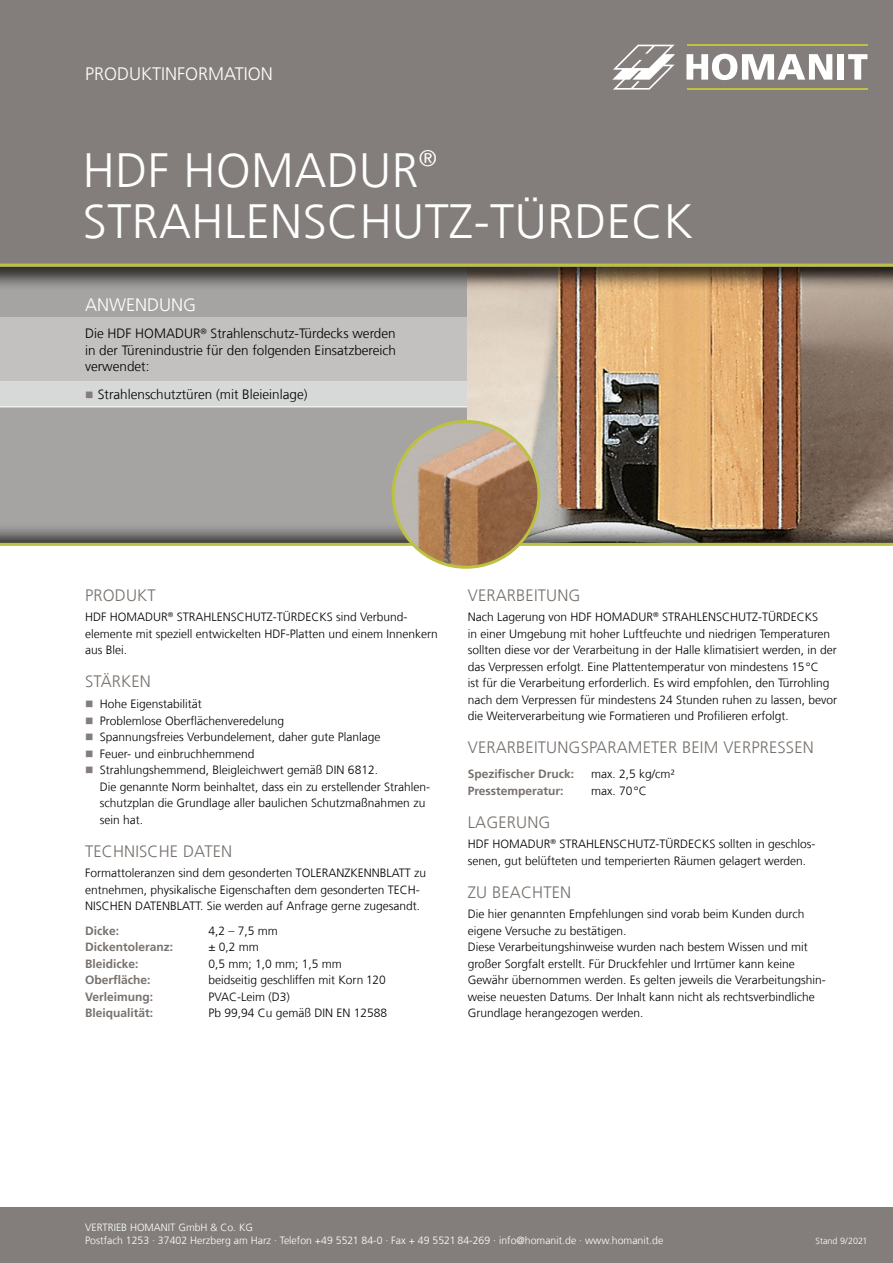
<style>
.page{position:relative;width:893px;height:1263px;background:#fff}
.page>*{position:absolute;margin:0;border:0;box-sizing:border-box;transform-origin:0 0}
.t1{font:300 48px/51px "Frutiger LT Com";letter-spacing:.01em;color:#fff}
.t2{font:300 18px "Frutiger LT Com";color:#fff}
.t3{font:300 16.5px "Frutiger LT Com";letter-spacing:.01em;color:#77716d}
.t4{font:300 13.5px/16.5px "Frutiger LT Com";color:#000;text-align:justify}
.t5{font:300 12px/16.5px "Frutiger LT Com";color:#000}
.t6{font:700 12px "Frutiger LT Com";color:#77716d}
.t7{font:300 10.5px/13.5px "Frutiger LT Com";color:#fff}
.t8{font:300 9px "Frutiger LT Com";color:#fff}
.s1{color:#837e7b}
</style>
<div class="page">
<div style="left:0;top:267px;width:468px;height:277px;background:#a6a4a2"></div>
<div style="left:0;top:318px;width:468px;height:63px;background:#c2c1c0"></div>
<div style="left:0;top:381px;width:468px;height:26px;background:#d7d8d8"></div>
<hr style="left:0;top:406px;width:468px;height:1px;background:#fff">
<img style="left:468px;top:290px;width:425px;height:232px">
<div style="left:0;top:522px;width:893px;height:741px;background:#000;opacity:.75"></div>
<div style="left:0;top:543px;width:893px;height:720px;background:#fff"></div>
<div style="left:0;top:1207px;width:893px;height:56px;background:#837e7b"></div>
<div style="left:0;top:0;width:893px;height:290px;background:#000;opacity:.75"></div>
<div style="left:0;top:0;width:893px;height:267px;background:#837e7b"></div>
<svg style="left:686px;top:54px;width:146px;height:26px"></svg>
<div style="left:837px;top:54px;width:7px;height:26px;background:#fff"></div>
<svg style="left:848px;top:54px;width:19px;height:26px"></svg>
<svg style="left:612px;top:45px;width:63px;height:45px"></svg>
<hr style="left:686px;top:45px;width:181px;height:1px;background:#bcc142">
<hr style="left:686px;top:88px;width:181px;height:2px;background:#bcc142">
<hr style="left:0;top:543px;width:893px;height:3px;background:#bcc142">
<hr style="left:0;top:264px;width:893px;height:3px;background:#bcc142">
<img style="left:393px;top:421px;width:146px;height:146px;border-radius:73px">
<div style="left:392px;top:420px;width:148px;height:149px;border:3px solid #bcc142;border-radius:50%"></div>
<h2 class="t2" style="left:85px;top:63px;width:189px">PRODUKTINFORMATION</h2>
<h1 class="t1" style="left:83px;top:145px;width:612px">HDF HOMADUR<sup>®<br></sup>STRAHLENSCHUTZ-TÜRDECK</h1>
<h2 class="t2" style="left:85px;top:294px;width:113px">ANWENDUNG</h2>
<p class="t4" style="left:85px;top:325px;width:313px">Die HDF HOMADUR<sup>®</sup> Strahlenschutz-Türdecks werden in der Türenindustrie für den folgenden Einsatzbereich verwendet:</p>
<p class="t4" style="left:85px;top:386px;width:224px"><span class="s1">■</span> Strahlenschutztüren (mit Bleieinlage)</p>
<h3 class="t3" style="left:85px;top:585px;width:72px">PRODUKT</h3>
<p class="t5" style="left:85px;top:609px;width:354px">HDF HOMADUR<sup>®</sup> STRAHLENSCHUTZ-TÜRDECKS sind Verbund&shy;elemente mit speziell entwickelten HDF-Platten und einem Innenkern aus Blei.</p>
<h3 class="t3" style="left:85px;top:672px;width:67px">STÄRKEN</h3>
<p class="t5" style="left:85px;top:696px;width:118px"><span class="s1">■</span> Hohe Eigenstabilität</p>
<p class="t5" style="left:85px;top:712px;width:201px"><span class="s1">■</span> Problemlose Oberflächenveredelung</p>
<p class="t5" style="left:85px;top:729px;width:297px"><span class="s1">■</span> Spannungsfreies Verbundelement, daher gute Planlage</p>
<p class="t5" style="left:85px;top:745px;width:171px"><span class="s1">■</span> Feuer- und einbruchhemmend</p>
<p class="t5" style="left:100px;top:762px;width:332px;text-indent:-15px"><span class="s1">■</span> Strahlungshemmend, Bleigleichwert gemäß DIN 6812.<br>Die genannte Norm beinhaltet, dass ein zu erstellender Strahlen&shy;schutzplan die Grundlage aller baulichen Schutzmaßnahmen zu sein hat.</p>
<h3 class="t3" style="left:85px;top:841px;width:149px">TECHNISCHE DATEN</h3>
<p class="t5" style="left:85px;top:865px;width:343px">Formattoleranzen sind dem gesonderten TOLERANZKENNBLATT zu entnehmen, physikalische Eigenschaften dem gesonderten TECH-<br>NISCHEN DATENBLATT. Sie werden auf Anfrage gerne zugesandt.</p>
<p class="t6" style="left:85px;top:924px;width:36px">Dicke:</p>
<p class="t5" style="left:208px;top:922px;width:71px">4,2 – 7,5 mm</p>
<p class="t6" style="left:85px;top:940px;width:90px">Dickentoleranz:</p>
<p class="t5" style="left:208px;top:939px;width:52px">± 0,2 mm</p>
<p class="t6" style="left:85px;top:957px;width:55px">Bleidicke:</p>
<p class="t5" style="left:208px;top:955px;width:135px">0,5 mm; 1,0 mm; 1,5 mm</p>
<p class="t6" style="left:85px;top:973px;width:67px">Oberfläche:</p>
<p class="t5" style="left:208px;top:972px;width:179px">beidseitig geschliffen mit Korn 120</p>
<p class="t6" style="left:85px;top:990px;width:70px">Verleimung:</p>
<p class="t5" style="left:208px;top:988px;width:83px">PVAC-Leim (D3)</p>
<p class="t6" style="left:85px;top:1006px;width:70px">Bleiqualität:</p>
<p class="t5" style="left:208px;top:1005px;width:180px">Pb 99,94 Cu gemäß DIN EN 12588</p>
<h3 class="t3" style="left:468px;top:585px;width:114px">VERARBEITUNG</h3>
<p class="t5" style="left:468px;top:609px;width:371px">Nach Lagerung von HDF HOMADUR<sup>®</sup> STRAHLENSCHUTZ-TÜRDECKS<br>in einer Umgebung mit hoher Luftfeuchte und niedrigen Temperaturen sollten diese vor der Verarbeitung in der Halle klimatisiert werden, in der das Verpressen erfolgt. Eine Plattentemperatur von mindestens 15°C<br>ist für die Verarbeitung erforderlich. Es wird empfohlen, den Türrohling nach dem Verpressen für mindestens 24 Stunden ruhen zu lassen, bevor die Weiterverarbeitung wie Formatieren und Profilieren erfolgt.</p>
<h3 class="t3" style="left:468px;top:738px;width:347px">VERARBEITUNGSPARAMETER BEIM VERPRESSEN</h3>
<p class="t6" style="left:468px;top:767px;width:108px">Spezifischer Druck:</p>
<p class="t5" style="left:591px;top:766px;width:85px">max. 2,5 kg/cm²</p>
<p class="t6" style="left:468px;top:783px;width:97px">Presstemperatur:</p>
<p class="t5" style="left:591px;top:782px;width:57px">max. 70°C</p>
<h3 class="t3" style="left:468px;top:812px;width:84px">LAGERUNG</h3>
<p class="t5" style="left:468px;top:836px;width:349px">HDF HOMADUR<sup>®</sup> STRAHLENSCHUTZ-TÜRDECKS sollten in geschlos&shy;senen, gut belüfteten und temperierten Räumen gelagert werden.</p>
<h3 class="t3" style="left:468px;top:882px;width:105px">ZU BEACHTEN</h3>
<p class="t5" style="left:468px;top:906px;width:360px">Die hier genannten Empfehlungen sind vorab beim Kunden durch eigene Versuche zu bestätigen.<br>Diese Verarbeitungshinweise wurden nach bestem Wissen und mit großer Sorgfalt erstellt. Für Druckfehler und Irrtümer kann keine Gewähr übernommen werden. Es gelten jeweils die Verarbeitungshin&shy;weise neuesten Datums. Der Inhalt kann nicht als rechtsverbindliche Grundlage herangezogen werden.</p>
<p class="t7" style="left:85px;top:1220px;width:580px">VERTRIEB HOMANIT GmbH &amp; Co. KG<br>Postfach 1253 · 37402 Herzberg am Harz · Telefon +49 5521 84-0 · Fax + 49 5521 84-269 · info@homanit.de · www.homanit.de</p>
<p class="t8" style="left:816px;top:1236px;width:53px">Stand 9/2021</p>
</div>
